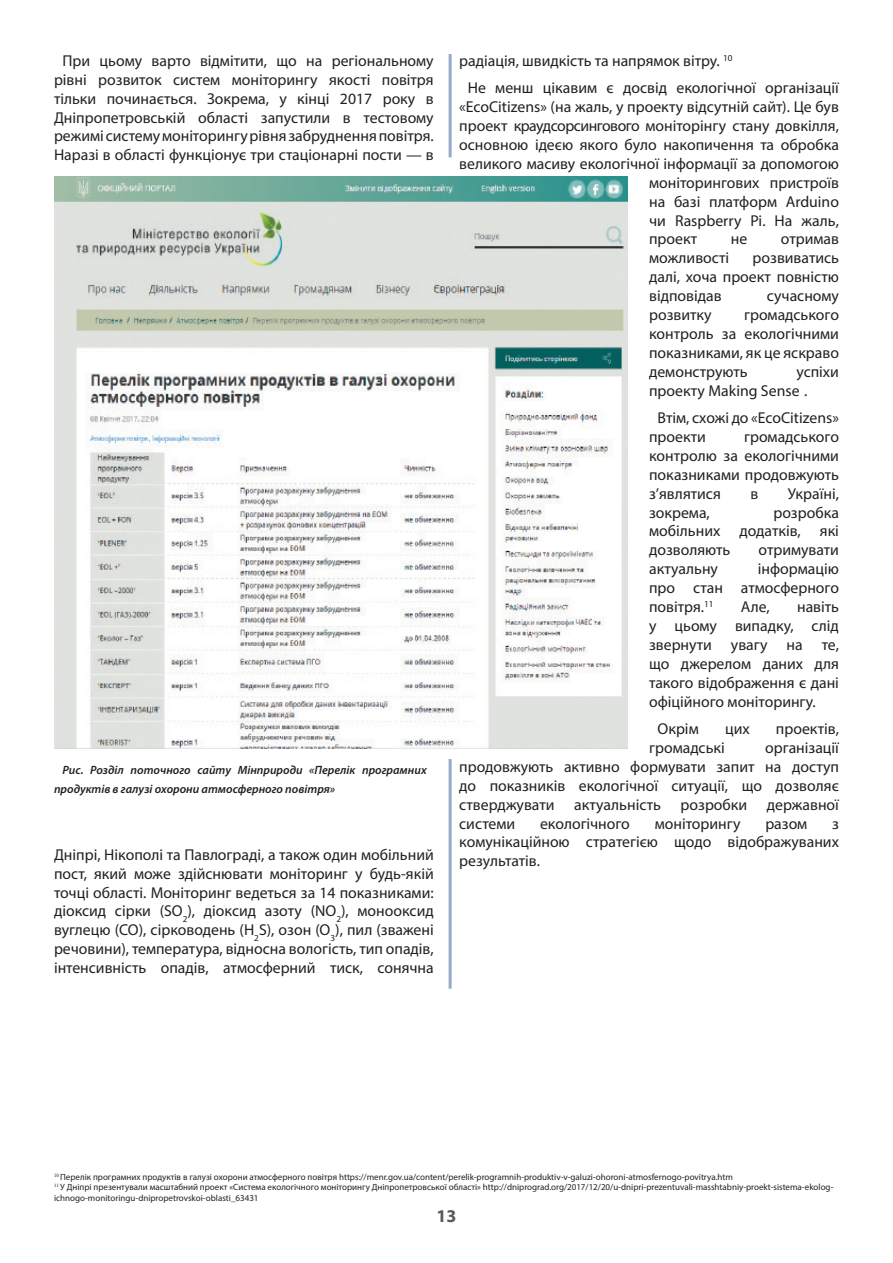
<style>
.page{position:relative;width:893px;height:1263px;background:#fff}
.page>*{position:absolute;margin:0;border:0;box-sizing:border-box;transform-origin:0 0}
.t1{font:700 18px "Myriad Pro";color:#57585a}
.t2{font:15.75px/18.9px "Myriad Pro";color:#231f20;text-align:justify}
.t3{font:italic 600 12px/18.9px "Myriad Pro";color:#231f20}
.t4{font:9px/10.8px "Myriad Pro";color:#231f20}
</style>
<div class="page">
<hr style="left:449px;top:54px;width:3px;height:103px;background:#97aaca">
<img style="left:54px;top:176px;width:574px;height:572px">
<hr style="left:449px;top:759px;width:3px;height:230px;background:#97aaca">
<p class="t2" style="left:54px;top:51px;width:381px;text-align:center">При цьому варто відмітити, що на регіональному рівні розвиток систем моніторингу якості повітря тільки починається. Зокрема, у кінці 2017 року в Дніпропетровській області запустили в тестовому режимі систему моніторингу рівня забруднення повітря.<br>Наразі в області функціонує три стаціонарні пости — в</p>
<p class="t3" style="left:54px;top:761px;width:374px;text-indent:9px">Рис. Розділ поточного сайту Мінприроди «Перелік програмних продуктів в галузі охорони атмосферного повітря»</p>
<p class="t2" style="left:54px;top:845px;width:381px">Дніпрі, Нікополі та Павлограді, а також один мобільний пост, який може здійснювати моніторинг у будь-якій точці області. Моніторинг ведеться за 14 показниками: діоксид сірки (SO<sub>2</sub>), діоксид азоту (NO<sub>2</sub>), монооксид вуглецю (СО), сірководень (H<sub>2</sub>S), озон (O<sub>3</sub>), пил (зважені речовини), температура, відносна вологість, тип опадів, інтенсивність опадів, атмосферний тиск, сонячна</p>
<p class="t2" style="left:468px;top:47px;width:373px;line-height:27.5px;text-indent:-9px">радіація, швидкість та напрямок вітру. <sup>10<br></sup>Не менш цікавим є досвід екологічної організації</p>
<p class="t2" style="left:459px;top:97px;width:381px">«EcoСitizens» (на жаль, у проекту відсутній сайт). Це був</p>
<p class="t2" style="left:459px;top:116px;width:381px">проект краудсорсингового моніторінгу стану довкілля,</p>
<p class="t2" style="left:459px;top:135px;width:381px">основною ідеєю якого було накопичення та обробка</p>
<p class="t2" style="left:459px;top:154px;width:381px">великого масиву екологічної інформації за допомогою</p>
<p class="t2" style="left:649px;top:173px;width:191px">моніторингових пристроїв</p>
<p class="t2" style="left:649px;top:192px;width:191px">на базі платформ Arduino</p>
<p class="t2" style="left:649px;top:211px;width:191px">чи Raspberry Pi. На жаль,</p>
<p class="t2" style="left:649px;top:229px;width:50px">проект</p>
<p class="t2" style="left:731px;top:229px;width:18px">не</p>
<p class="t2" style="left:781px;top:229px;width:60px">отримав</p>
<p class="t2" style="left:649px;top:248px;width:82px">можливості</p>
<p class="t2" style="left:649px;top:248px;width:191px;text-indent:104px">розвиватись далі, хоча проект повністю відповідав</p>
<p class="t2" style="left:767px;top:286px;width:74px">сучасному</p>
<p class="t2" style="left:649px;top:305px;width:191px;text-indent:95px">громадського контроль за екологічними показниками, як це яскраво демонструють</p>
<p class="t2" style="left:649px;top:305px;width:64px">розвитку</p>
<p class="t2" style="left:649px;top:362px;width:191px;text-indent:147px">успіхи проекту Making Sense .</p>
<p class="t2" style="left:649px;top:408px;width:191px;text-indent:9px">Втім, схожі до «EcoСitizens» проекти</p>
<p class="t2" style="left:649px;top:427px;width:191px;text-indent:95px">громадського контролю за екологічними показниками продовжують з’являтися</p>
<p class="t2" style="left:750px;top:484px;width:9px">в</p>
<p class="t2" style="left:788px;top:484px;width:53px">Україні,</p>
<p class="t2" style="left:649px;top:503px;width:191px;text-indent:124px">розробка мобільних додатків, які дозволяють</p>
<p class="t2" style="left:649px;top:503px;width:62px">зокрема,</p>
<p class="t2" style="left:758px;top:540px;width:82px">отримувати</p>
<p class="t2" style="left:649px;top:559px;width:191px;text-indent:109px">інформацію про стан атмосферного повітря.<sup>11</sup></p>
<p class="t2" style="left:649px;top:559px;width:70px">актуальну</p>
<p class="t2" style="left:649px;top:597px;width:191px;text-indent:148px">навіть у цьому випадку, слід звернути увагу на те, що джерелом даних для такого відображення є дані офіційного моніторингу.</p>
<p class="t2" style="left:658px;top:719px;width:43px">Окрім</p>
<p class="t2" style="left:725px;top:719px;width:26px">цих</p>
<p class="t2" style="left:776px;top:719px;width:65px">проектів,</p>
<p class="t2" style="left:649px;top:738px;width:77px">громадські</p>
<p class="t2" style="left:741px;top:597px;width:31px">Але,</p>
<p class="t2" style="left:459px;top:738px;width:381px;text-indent:306px">організації продовжують активно формувати запит на доступ до показників екологічної ситуації, що дозволяє стверджувати</p>
<p class="t2" style="left:574px;top:795px;width:88px">актуальність</p>
<p class="t2" style="left:681px;top:795px;width:68px">розробки</p>
<p class="t2" style="left:767px;top:795px;width:74px">державної</p>
<p class="t2" style="left:459px;top:813px;width:57px">системи</p>
<p class="t2" style="left:540px;top:813px;width:91px">екологічного</p>
<p class="t2" style="left:655px;top:813px;width:87px">моніторингу</p>
<p class="t2" style="left:765px;top:813px;width:44px">разом</p>
<p class="t2" style="left:459px;top:813px;width:381px;text-indent:373px">з комунікаційною стратегією щодо відображуваних результатів.</p>
<p class="t4" style="left:54px;top:1171px;width:781px"><sup>10</sup> Перелік програмних продуктів в галузі охорони атмосферного повітря https://menr.gov.ua/content/perelik-programnih-produktiv-v-galuzi-ohoroni-atmosfernogo-povitrya.htm<br><sup>11</sup> У Дніпрі презентували масштабний проект «Система екологічного моніторингу Дніпропетровської області» http://dniprograd.org/2017/12/20/u-dnipri-prezentuvali-masshtabniy-proekt-sistema-ekolog&shy;ichnogo-monitoringu-dnipropetrovskoi-oblasti_63431</p>
<p class="t1" style="left:436px;top:1205px;width:21px">13</p>
</div>
